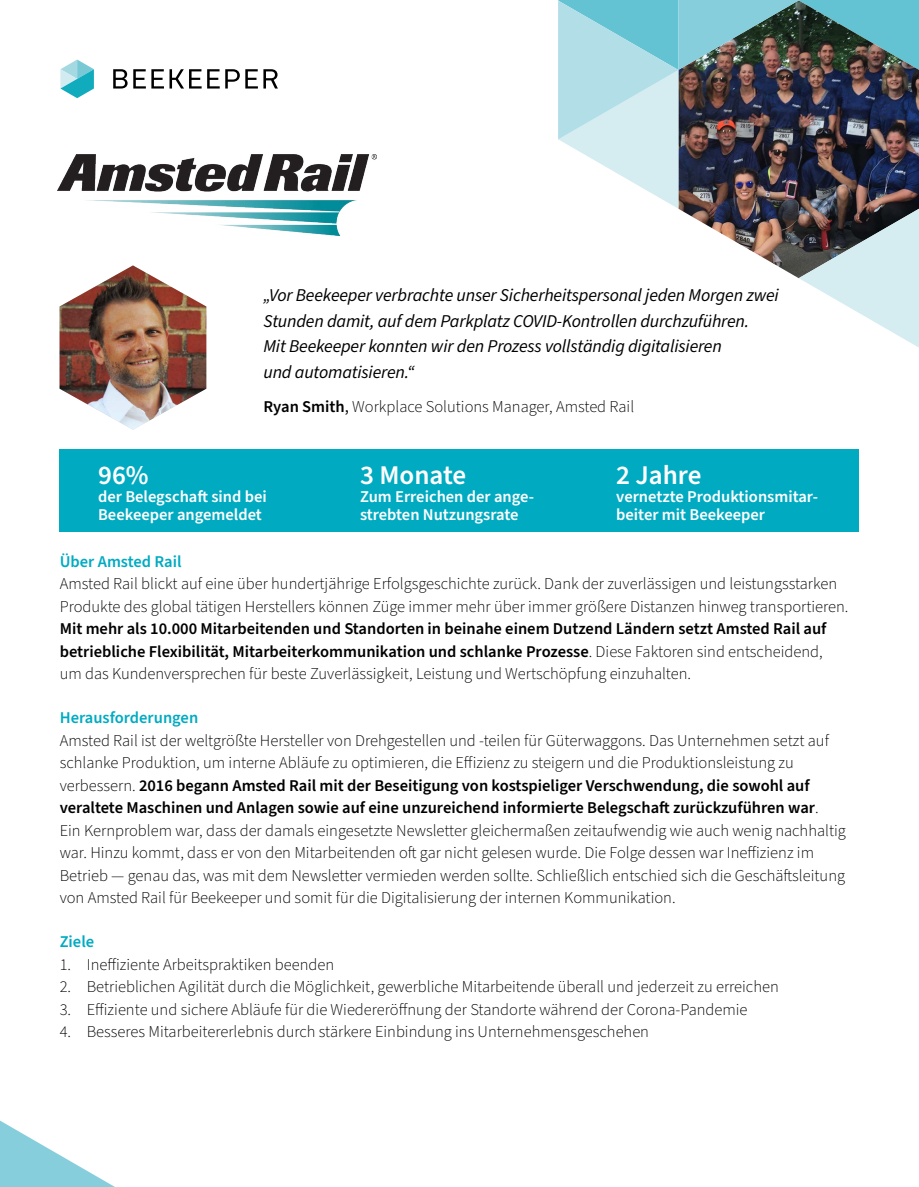
<style>
.page{position:relative;width:919px;height:1187px;background:#fff}
.page>*{position:absolute;margin:0;border:0;box-sizing:border-box;transform-origin:0 0}
.t1{font:600 27px "Source Sans Pro";color:#fff}
.t2{font:italic 18px/25.5px "Source Sans Pro";letter-spacing:-.01em;color:#000}
.t3{font:300 16.5px/22.5px "Source Sans Pro";color:#000}
.t4{font:600 16.5px/22.5px "Source Sans Pro";color:#000}
.t5{font:600 16.5px/18px "Source Sans Pro";color:#fff}
.t6{font:600 16.5px "Source Sans Pro";color:#00abc2}
.s1{font-weight:600}
.s2{font-weight:400}
.s3{font-weight:300}
</style>
<div class="page">
<img style="left:557px;top:0;width:361px;height:347px">
<div style="left:60px;top:449px;width:798px;height:82px;background:#00abc2"></div>
<svg style="left:0;top:1120px;width:113px;height:66px"></svg>
<img style="left:60px;top:265px;width:146px;height:165px">
<svg style="left:113px;top:69px;width:165px;height:19px"></svg>
<svg style="left:60px;top:60px;width:34px;height:38px"></svg>
<img style="left:57px;top:154px;width:319px;height:82px">
<p class="t2" style="left:263px;top:283px;width:517px">„Vor Beekeeper verbrachte unser Sicherheitspersonal jeden Morgen zwei Stunden damit, auf dem Parkplatz COVID-Kontrollen durchzuführen.<br>Mit Beekeeper konnten wir den Prozess vollständig digitalisieren<br>und automatisieren.“</p>
<p class="t3" style="left:263px;top:396px;width:372px"><span class="s1">Ryan Smith</span><span class="s2">,</span> Workplace Solutions Manager, Amsted Rail</p>
<h1 class="t1" style="left:98px;top:457px;width:52px">96%</h1>
<p class="t5" style="left:98px;top:488px;width:170px">der Belegschaft sind bei<br>Beekeeper angemeldet</p>
<h1 class="t1" style="left:360px;top:457px;width:107px">3 Monate</h1>
<p class="t5" style="left:360px;top:488px;width:175px">Zum Erreichen der ange&shy;strebten Nutzungsrate</p>
<h1 class="t1" style="left:616px;top:457px;width:87px">2 Jahre</h1>
<p class="t5" style="left:616px;top:488px;width:203px">vernetzte Produktionsmitar&shy;beiter mit Beekeeper</p>
<p class="t6" style="left:60px;top:550px;width:123px">Über Amsted Rail</p>
<p class="t3" style="left:60px;top:573px;width:790px">Amsted Rail blickt auf eine über hundertjährige Erfolgsgeschichte zurück. Dank der zuverlässigen und leistungsstarken<br>Produkte des global tätigen Herstellers können Züge immer mehr über immer größere Distanzen hinweg transportieren.</p>
<p class="t4" style="left:60px;top:618px;width:768px">Mit mehr als 10.000 Mitarbeitenden und Standorten in beinahe einem Dutzend Ländern setzt Amsted Rail auf betriebliche Flexibilität, Mitarbeiterkommunikation und schlanke Prozesse<span class="s3">. Diese Faktoren sind entscheidend, um das Kundenversprechen für beste Zuverlässigkeit, Leistung und Wertschöpfung einzuhalten.</span></p>
<p class="t6" style="left:60px;top:706px;width:140px">Herausforderungen</p>
<p class="t3" style="left:60px;top:729px;width:787px">Amsted Rail ist der weltgrößte Hersteller von Drehgestellen und -teilen für Güterwaggons. Das Unternehmen setzt auf schlanke Produktion, um interne Abläufe zu optimieren, die Effizienz zu steigern und die Produktionsleistung zu verbessern. <span class="s1">2016 begann Amsted Rail mit der Beseitigung von kostspieliger Verschwendung, die sowohl auf veraltete Maschinen und Anlagen sowie auf eine unzureichend informierte Belegschaft zurückzuführen war</span>.<br>Ein Kernproblem war, dass der damals eingesetzte Newsletter gleichermaßen zeitaufwendig wie auch wenig nachhaltig war. Hinzu kommt, dass er von den Mitarbeitenden oft gar nicht gelesen wurde. Die Folge dessen war Ineffizienz im Betrieb — genau das, was mit dem Newsletter vermieden werden sollte. Schließlich entschied sich die Geschäftsleitung von Amsted Rail für Beekeeper und somit für die Digitalisierung der internen Kommunikation.</p>
<p class="t6" style="left:60px;top:930px;width:36px">Ziele</p>
<p class="t3" style="left:60px;top:953px;width:276px">1. Ineffiziente Arbeitspraktiken beenden</p>
<p class="t3" style="left:60px;top:975px;width:720px">2. Betrieblichen Agilität durch die Möglichkeit, gewerbliche Mitarbeitende überall und jederzeit zu erreichen</p>
<p class="t3" style="left:60px;top:998px;width:689px">3. Effiziente und sichere Abläufe für die Wiedereröffnung der Standorte während der Corona-Pandemie</p>
<p class="t3" style="left:60px;top:1020px;width:590px">4. Besseres Mitarbeitererlebnis durch stärkere Einbindung ins Unternehmensgeschehen</p>
</div>
